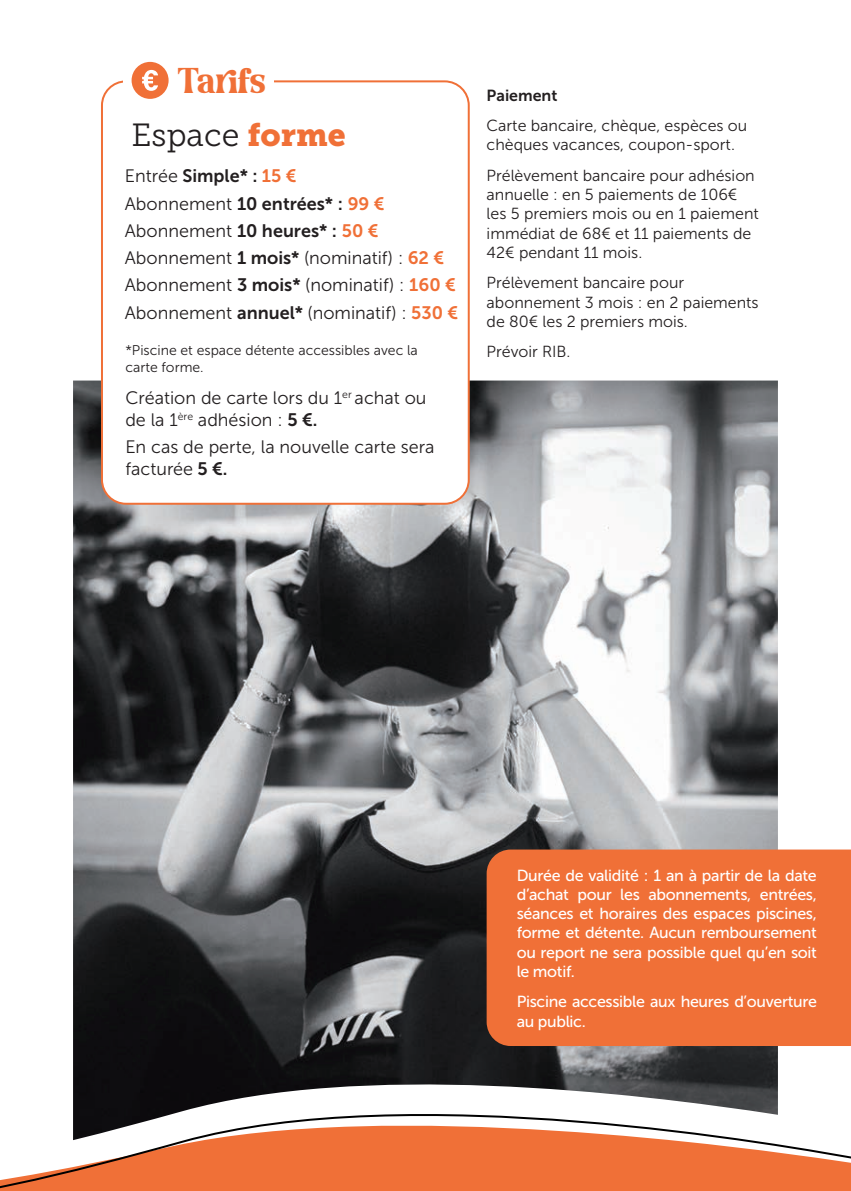
<style>
.page{position:relative;width:851px;height:1191px;background:#fff}
.page>*{position:absolute;margin:0;border:0;box-sizing:border-box;transform-origin:0 0}
.t1{font:40px "Honeypirls";color:#f07037}
.t2{font:32px "Museo Slab 300";color:#231f20}
.t3{font:18px/27.2px "Museo Sans 300";color:#231f20}
.t4{font:18px/27.2px "Museo Sans 700";color:#231f20}
.t5{font:16px/19.2px "Museo Sans 300";color:#231f20}
.t6{font:16px/19.2px "Museo Sans 500";letter-spacing:-.02em;color:#fff;text-align:justify}
.t7{font:16px "Museo Sans 700";color:#231f20}
.t8{font:14px/16.8px "Museo Sans 300";color:#231f20}
.s1{font-family:"Museo Slab 900";color:#f07037}
.s2{font-family:"Museo Sans 300"}
.s3{color:#f07037}
.s4{font-family:"Museo Sans 700"}
.s5{font-family:"Museo Sans 700";color:#f07037}
</style>
<div class="page">
<svg style="left:0;top:1058px;width:850px;height:133px"></svg>
<img style="left:73px;top:380px;width:704px;height:760px">
<div style="left:102px;top:81px;width:366px;height:423px;background:#fff;border-radius:24px"></div>
<div style="left:101px;top:80px;width:368px;height:425px;border:2px solid #f07037;border-radius:24px"></div>
<div style="left:123px;top:57px;width:151px;height:47px;background:#fff"></div>
<div style="left:131px;top:62px;width:37px;height:37px;background:#f07037;border-radius:50%"></div>
<svg style="left:142px;top:70px;width:16px;height:21px"></svg>
<div style="left:486px;top:849px;width:364px;height:197px;background:#f07037"></div>
<h1 class="t1" style="left:178px;top:58px;width:89px">Tarifs</h1>
<h2 class="t2" style="left:131px;top:117px;width:216px">Espace <span class="s1">forme</span></h2>
<p class="t4" style="left:125px;top:162px;width:261px"><span class="s2">Entrée</span> Simple* : <span class="s3">15 €<br></span><span class="s2">Abonnement</span> 10 entrées* : <span class="s3">99 €</span></p>
<p class="t3" style="left:125px;top:217px;width:335px">Abonnement <span class="s4">10 heures* :</span> <span class="s5">50 € </span>Abonnement <span class="s4">1 mois*</span> (nominatif) : <span class="s5">62 € </span>Abonnement <span class="s4">3 mois*</span> (nominatif) : <span class="s5">160 € </span>Abonnement <span class="s4">annuel*</span> (nominatif) : <span class="s5">530 €</span></p>
<p class="t8" style="left:125px;top:342px;width:294px">*Piscine et espace détente accessibles avec la carte forme.</p>
<p class="t3" style="left:125px;top:387px;width:302px;line-height:21.6px">Création de carte lors du 1<sup>er</sup> achat ou de la 1<sup>ère</sup> adhésion : <span class="s4">5 €.</span></p>
<p class="t3" style="left:125px;top:436px;width:311px;line-height:21.6px">En cas de perte, la nouvelle carte sera facturée <span class="s4">5 €.</span></p>
<p class="t7" style="left:486px;top:86px;width:72px">Paiement</p>
<p class="t5" style="left:486px;top:116px;width:262px">Carte bancaire, chèque, espèces ou chèques vacances, coupon-sport.</p>
<p class="t5" style="left:486px;top:166px;width:274px">Prélèvement bancaire pour adhésion annuelle : en 5 paiements de 106€ les 5 premiers mois ou en 1 paiement immédiat de 68€ et 11 paiements de<br>42€ pendant 11 mois.</p>
<p class="t5" style="left:486px;top:273px;width:273px">Prélèvement bancaire pour abonnement 3 mois : en 2 paiements de 80€ les 2 premiers mois.</p>
<p class="t5" style="left:486px;top:342px;width:85px">Prévoir RIB.</p>
<p class="t6" style="left:516px;top:865px;width:302px">Durée de validité : 1 an à partir de la date d’achat pour les abonnements, entrées, séances et horaires des espaces piscines, forme et détente. Aucun remboursement ou report ne sera possible quel qu’en soit le motif.</p>
<p class="t6" style="left:516px;top:992px;width:302px">Piscine accessible aux heures d’ouverture au public.</p>
</div>
